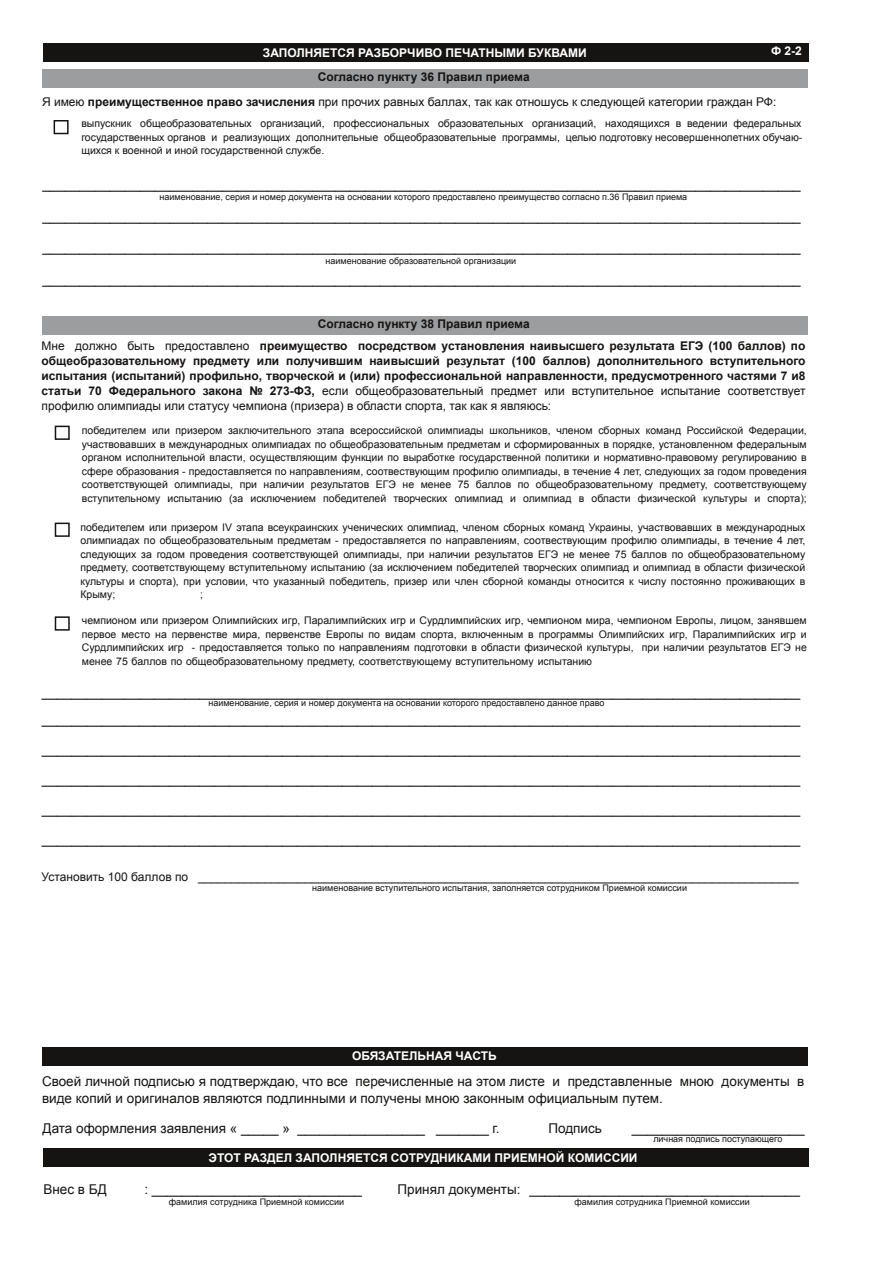
<style>
.page{position:relative;width:893px;height:1263px;background:#fff}
.page>*{position:absolute;margin:0;border:0;box-sizing:border-box;transform-origin:0 0}
.t1{font:13.5px/27px "Arial";color:#161413}
.t2{font:700 12px/15px "Arial";color:#161413;text-align:justify}
.t3{font:12px "Arial";color:#161413}
.t4{font:700 12px "Arial";color:#fff}
.t5{font:10.5px/13.5px "Arial";color:#161413;text-align:justify}
.t6{font:9px "Arial";color:#161413}
.s1{font-weight:700}
.s2{font-weight:400}
</style>
<div class="page">
<div style="left:54px;top:120px;width:15px;height:14px;border:2px solid #161413"></div>
<div style="left:43px;top:43px;width:765px;height:18px;background:#161413"></div>
<div style="left:43px;top:1148px;width:765px;height:18px;background:#161413"></div>
<div style="left:43px;top:316px;width:765px;height:18px;background:#9b9d9f"></div>
<div style="left:43px;top:69px;width:765px;height:19px;background:#9b9d9f"></div>
<div style="left:43px;top:1047px;width:765px;height:19px;background:#161413"></div>
<div style="left:55px;top:426px;width:15px;height:14px;border:2px solid #161413"></div>
<div style="left:55px;top:616px;width:15px;height:15px;border:2px solid #161413"></div>
<div style="left:55px;top:523px;width:15px;height:14px;border:2px solid #161413"></div>
<p class="t4" style="left:263px;top:46px;width:325px">ЗАПОЛНЯЕТСЯ РАЗБОРЧИВО ПЕЧАТНЫМИ БУКВАМИ</p>
<p class="t4" style="left:771px;top:45px;width:32px">Ф 2-2</p>
<p class="t2" style="left:318px;top:69px;width:213px">Согласно пункту 36 Правил приема</p>
<p class="t3" style="left:42px;top:95px;width:736px">Я имею <span class="s1">преимущественное право зачисления</span> при прочих равных баллах, так как отношусь к следующей категории граждан РФ:</p>
<p class="t5" style="left:81px;top:117px;width:723px">выпускник общеобразовательных организаций, профессиональных образовательных организаций, находящихся в ведении федеральных государственных органов и реализующих дополнительные общеобразовательные программы, целью подготовку несовершеннолетних обучаю&shy;щихся к военной и иной государственной службе.</p>
<p class="t1" style="left:42px;top:171px;width:760px">_____________________________________________________________________________________________________</p>
<p class="t1" style="left:42px;top:203px;width:760px">_____________________________________________________________________________________________________</p>
<p class="t1" style="left:42px;top:234px;width:760px">_____________________________________________________________________________________________________</p>
<p class="t1" style="left:42px;top:266px;width:760px">_____________________________________________________________________________________________________</p>
<p class="t6" style="left:160px;top:192px;width:529px">наименование, серия и номер документа на основании которого предоставлено преимущество согласно п.36 Правил приема</p>
<p class="t6" style="left:326px;top:256px;width:192px">наименование образовательной организации</p>
<p class="t2" style="left:318px;top:316px;width:213px">Согласно пункту 38 Правил приема</p>
<p class="t2" style="left:42px;top:338px;width:765px"><span class="s2">Мне должно быть предоставлено</span> преимущество посредством установления наивысшего результата ЕГЭ (100 баллов) по общеобразовательному предмету или получившим наивысший результат (100 баллов) дополнительного вступительного испытания (испытаний) профильно, творческой и (или) профессиональной направленности, предусмотренного частями 7 и8 статьи 70 Федерального закона № 273-ФЗ, <span class="s2">если общеобразовательный предмет или вступительное испытание соответствует профилю олимпиады или статусу чемпиона (призера) в области спорта, так как я являюсь:</span></p>
<p class="t5" style="left:82px;top:424px;width:726px">победителем или призером заключительного этапа всероссийской олимпиады школьников, членом сборных команд Российской Федерации, участвовавших в международных олимпиадах по общеобразовательным предметам и сформированных в порядке, установленном федеральным органом исполнительной власти, осуществляющим функции по выработке государственной политики и нормативно-правовому регулированию в сфере образования - предоставляется по направлениям, соотвествующим профилю олимпиады, в течение 4 лет, следующих за годом проведения соответствующей олимпиады, при наличии результатов ЕГЭ не менее 75 баллов по общеобразовательному предмету, соответствующему вступительному испытанию (за исключением победителей творческих олимпиад и олимпиад в области физической культуры и спорта);</p>
<p class="t5" style="left:80px;top:521px;width:726px">победителем или призером IV этапа всеукраинских ученических олимпиад, членом сборных команд Украины, участвовавших в международных олимпиадах по общеобразовательным предметам - предоставляется по направлениям, соотвествующим профилю олимпиады, в течение 4 лет, следующих за годом проведения соответствующей олимпиады, при наличии результатов ЕГЭ не менее 75 баллов по общеобразовательному предмету, соответствующему вступительному испытанию (за исключением победителей творческих олимпиад и олимпиад в области физической культуры и спорта), при условии, что указанный победитель, призер или член сборной команды относится к числу постоянно проживающих в Крыму;</p>
<p class="t5" style="left:200px;top:588px;width:4px">;</p>
<p class="t5" style="left:82px;top:614px;width:726px">чемпионом или призером Олимпийских игр, Паралимпийских игр и Сурдлимпийских игр, чемпионом мира, чемпионом Европы, лицом, занявшем первое место на первенстве мира, первенстве Европы по видам спорта, включенным в программы Олимпийских игр, Паралимпийских игр и Сурдлимпийских игр - предоставляется только по направлениям подготовки в области физической культуры, при наличии результатов ЕГЭ не менее 75 баллов по общеобразовательному предмету, соответствующему вступительному испытанию</p>
<p class="t1" style="left:42px;top:679px;width:760px">_____________________________________________________________________________________________________ _____________________________________________________________________________________________________</p>
<p class="t1" style="left:42px;top:736px;width:760px">_____________________________________________________________________________________________________</p>
<p class="t1" style="left:42px;top:766px;width:760px">_____________________________________________________________________________________________________</p>
<p class="t1" style="left:42px;top:796px;width:760px">_____________________________________________________________________________________________________</p>
<p class="t1" style="left:42px;top:826px;width:760px">_____________________________________________________________________________________________________</p>
<p class="t6" style="left:208px;top:698px;width:398px">наименование, серия и номер документа на основании которого предоставлено данное право</p>
<p class="t3" style="left:42px;top:870px;width:759px">Установить 100 баллов по __________________________________________________________________________________________</p>
<p class="t6" style="left:312px;top:883px;width:376px">наименование вступительного испытания, заполняется сотрудником Приемной комиссии</p>
<p class="t4" style="left:352px;top:1049px;width:146px">ОБЯЗАТЕЛЬНАЯ ЧАСТЬ</p>
<p class="t1" style="left:42px;top:1073px;width:764px;line-height:16.5px">Своей личной подписью я подтверждаю, что все перечисленные на этом листе и представленные мною документы в виде копий и оригиналов являются подлинными и получены мною законным официальным путем.</p>
<p class="t1" style="left:43px;top:1115px;width:459px">Дата оформления заявления « _____ » _________________ _______ г.</p>
<p class="t1" style="left:548px;top:1115px;width:55px">Подпись</p>
<p class="t1" style="left:632px;top:1115px;width:174px">_______________________</p>
<p class="t6" style="left:653px;top:1134px;width:130px">личная подпись поступающего</p>
<p class="t4" style="left:209px;top:1151px;width:430px">ЭТОТ РАЗДЕЛ ЗАПОЛНЯЕТСЯ СОТРУДНИКАМИ ПРИЕМНОЙ КОМИССИИ</p>
<p class="t1" style="left:44px;top:1176px;width:65px">Внес в БД</p>
<p class="t1" style="left:144px;top:1176px;width:219px">: ____________________________</p>
<p class="t1" style="left:398px;top:1176px;width:404px">Принял документы: ____________________________________</p>
<p class="t6" style="left:169px;top:1197px;width:177px">фамилия сотрудника Приемной комиссии</p>
<p class="t6" style="left:574px;top:1196px;width:177px">фамилия сотрудника Приемной комиссии</p>
</div>
